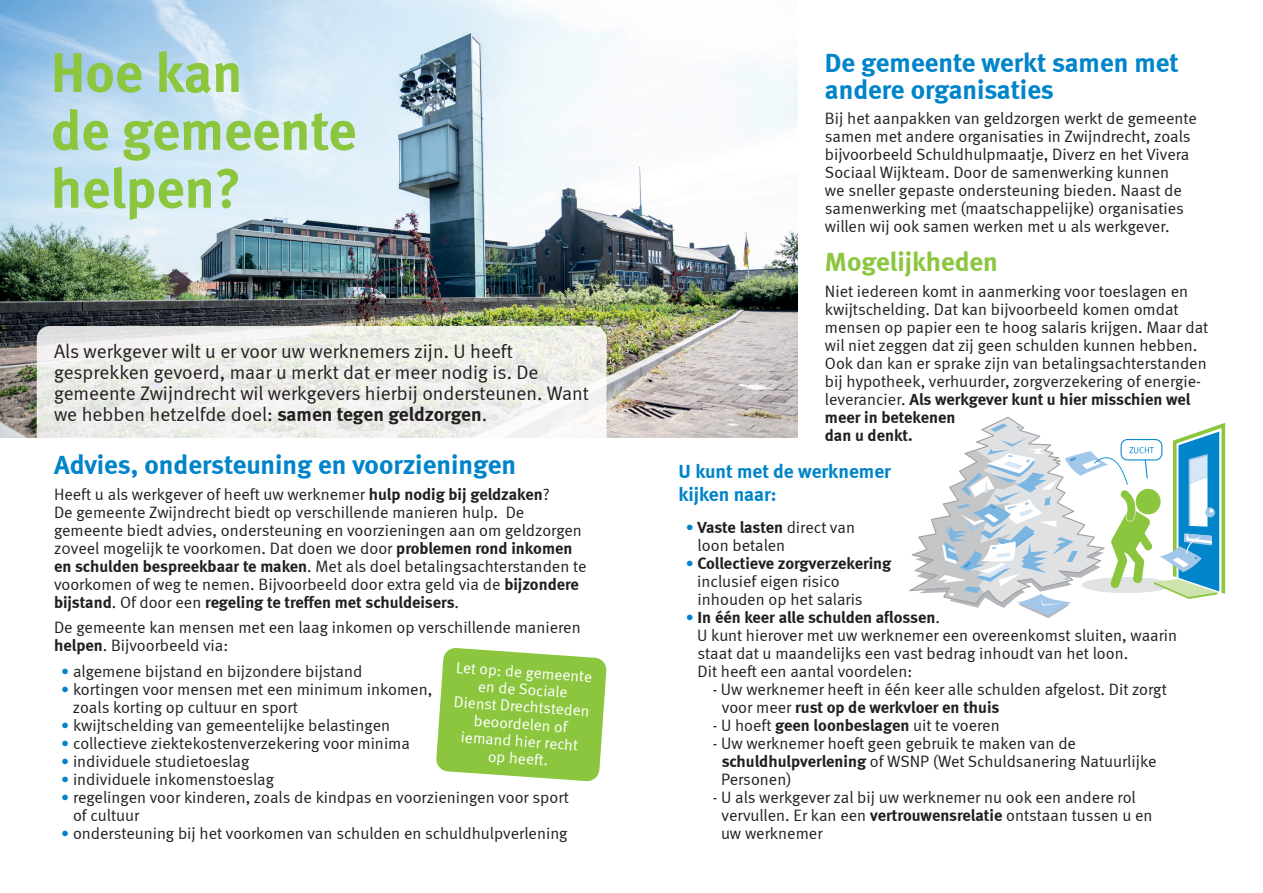
<style>
.page{position:relative;width:1263px;height:893px;background:#fff}
.page>*{position:absolute;margin:0;border:0;box-sizing:border-box;transform-origin:0 0}
.t1{font:700 55.5px/57.9px "Meta";color:#8bc63e}
.t2{font:700 27px/27px "Meta";color:#0084ca}
.t3{font:700 27px "Meta";color:#8bc63e}
.t4{font:19.5px/21px "Meta Normal";color:#231f20}
.t5{font:700 19.5px/22.5px "Meta";color:#0084ca}
.t6{font:16.5px/18px "Meta Normal";color:#231f20}
.t7{font:700 16.5px/18px "Meta";color:#231f20}
.t8{font:15.9px/17.2px "Meta Normal";color:#fff;text-align:center}
.s1{font-family:"Meta";font-weight:700}
.s2{font-family:"Meta Normal";font-weight:400}
.s3{font-size:15.75px;color:#0084ca}
.s4{font-family:"Meta Normal";font-weight:400;font-size:15.75px;color:#0084ca}
.s5{font-size:15.75px}
</style>
<div class="page">
<img style="left:0;top:0;width:797px;height:438px">
<svg style="left:37px;top:326px;width:570px;height:218px"></svg>
<svg style="left:909px;top:417px;width:316px;height:201px"></svg>
<svg style="left:436px;top:648px;width:171px;height:133px;background:#98cc54"></svg>
<h1 class="t1" style="left:51px;top:43px;width:307px">Hoe kan<br>de gemeente helpen?</h1>
<p class="t4" style="left:54px;top:341px;width:536px">Als werkgever wilt u er voor uw werknemers zijn. U heeft gesprekken gevoerd, maar u merkt dat er meer nodig is. De gemeente Zwijndrecht wil werkgevers hierbij ondersteunen. Want we hebben hetzelfde doel: <span class="s1">samen tegen geldzorgen</span>.</p>
<h2 class="t2" style="left:54px;top:451px;width:463px">Advies, ondersteuning en voorzieningen</h2>
<p class="t6" style="left:54px;top:485px;width:534px">Heeft u als werkgever of heeft uw werknemer <span class="s1">hulp nodig bij geldzaken</span>?<br>De gemeente Zwijndrecht biedt op verschillende manieren hulp. De gemeente biedt advies, ondersteuning en voorzieningen aan om geldzorgen z0veel mogelijk te voorkomen. Dat doen we door <span class="s1">problemen rond inkomen en schulden bespreekbaar te maken</span>. Met als doel betalingsachterstanden te voorkomen of weg te nemen. Bijvoorbeeld door extra geld via de <span class="s1">bijzondere</span></p>
<p class="t7" style="left:54px;top:593px;width:407px">bijstand<span class="s2">. Of door een</span> regeling te treffen met schuldeisers<span class="s2">.</span></p>
<p class="t6" style="left:54px;top:618px;width:528px">De gemeente kan mensen met een laag inkomen op verschillende manieren <span class="s1">helpen</span>. Bijvoorbeeld via:</p>
<p class="t6" style="left:61px;top:662px;width:303px"><span class="s3">•</span> algemene bijstand en bijzondere bijstand</p>
<p class="t6" style="left:73px;top:680px;width:361px;text-indent:-12px"><span class="s3">•</span> kortingen voor mensen met een minimum inkomen, zoals korting op cultuur en sport</p>
<p class="t6" style="left:61px;top:716px;width:330px"><span class="s3">•</span> kwijtschelding van gemeentelijke belastingen</p>
<p class="t6" style="left:61px;top:734px;width:350px"><span class="s3">•</span> collectieve ziektekostenverzekering voor minima</p>
<p class="t6" style="left:61px;top:752px;width:190px"><span class="s3">•</span> individuele studietoeslag</p>
<p class="t6" style="left:61px;top:770px;width:214px"><span class="s3">•</span> individuele inkomenstoeslag</p>
<p class="t6" style="left:73px;top:788px;width:497px;text-indent:-12px"><span class="s3">•</span> regelingen voor kinderen, zoals de kindpas en voorzieningen voor sport of cultuur</p>
<p class="t6" style="left:61px;top:824px;width:508px"><span class="s3">•</span> ondersteuning bij het voorkomen van schulden en schuldhulpverlening</p>
<p class="t8" style="left:457px;top:658px;width:138px;rotate:4deg">Let op: de gemeente en de Sociale<br>Dienst Drechtsteden beoordelen of iemand hier recht op heeft.</p>
<h2 class="t2" style="left:825px;top:49px;width:355px">De gemeente werkt samen met andere organisaties</h2>
<p class="t6" style="left:825px;top:109px;width:373px">Bij het aanpakken van geldzorgen werkt de gemeente samen met andere organisaties in Zwijndrecht, zoals bijvoorbeeld Schuldhulpmaatje, Diverz en het Vivera Sociaal Wijkteam. Door de samenwerking kunnen<br>we sneller gepaste ondersteuning bieden. Naast de samenwerking met (maatschappelijke) organisaties willen wij ook samen werken met u als werkgever.</p>
<h2 class="t3" style="left:825px;top:246px;width:174px">Mogelijkheden</h2>
<p class="t6" style="left:825px;top:282px;width:385px">Niet iedereen komt in aanmerking voor toeslagen en kwijtschelding. Dat kan bijvoorbeeld komen omdat mensen op papier een te hoog salaris krijgen. Maar dat wil niet zeggen dat zij geen schulden kunnen hebben.<br>Ook dan kan er sprake zijn van betalingsachterstanden bij hypotheek, verhuurder, zorgverzekering of energie-</p>
<p class="t7" style="left:825px;top:390px;width:367px"><span class="s2">leverancier.</span> Als werkgever kunt u hier misschien wel meer in betekenen<br>dan u denkt.</p>
<p class="t5" style="left:679px;top:460px;width:214px">U kunt met de werknemer kijken naar:</p>
<p class="t7" style="left:686px;top:518px;width:171px"><span class="s4">•</span> Vaste lasten <span class="s2">direct van</span></p>
<p class="t6" style="left:698px;top:536px;width:89px">loon betalen</p>
<p class="t7" style="left:686px;top:554px;width:207px"><span class="s4">•</span> Collectieve zorgverzekering</p>
<p class="t6" style="left:697px;top:572px;width:167px">inclusief eigen risico inhouden op het salaris</p>
<p class="t7" style="left:686px;top:608px;width:256px"><span class="s4">•</span> In één keer alle schulden aflossen<span class="s2">.</span></p>
<p class="t6" style="left:697px;top:626px;width:482px">U kunt hierover met uw werknemer een overeenkomst sluiten, waarin staat dat u maandelijks een vast bedrag inhoudt van het loon.<br>Dit heeft een aantal voordelen:</p>
<p class="t6" style="left:713px;top:680px;width:456px"><span class="s5">-</span> Uw werknemer heeft in één keer alle schulden afgelost. Dit zorgt</p>
<p class="t7" style="left:722px;top:698px;width:279px"><span class="s2">voor meer</span> rust op de werkvloer en thuis</p>
<p class="t6" style="left:713px;top:716px;width:288px"><span class="s5">-</span> U hoeft <span class="s1">geen loonbeslagen</span> uit te voeren</p>
<p class="t6" style="left:721px;top:734px;width:437px;text-indent:-8px"><span class="s5">-</span> Uw werknemer hoeft geen gebruik te maken van de <span class="s1">schuldhulpverlening</span> of WSNP (Wet Schuldsanering Natuurlijke<br>Personen)</p>
<p class="t6" style="left:721px;top:788px;width:433px;text-indent:-8px"><span class="s5">-</span> U als werkgever zal bij uw werknemer nu ook een andere rol vervullen. Er kan een <span class="s1">vertrouwensrelatie</span> ontstaan tussen u en uw werknemer</p>
</div>
